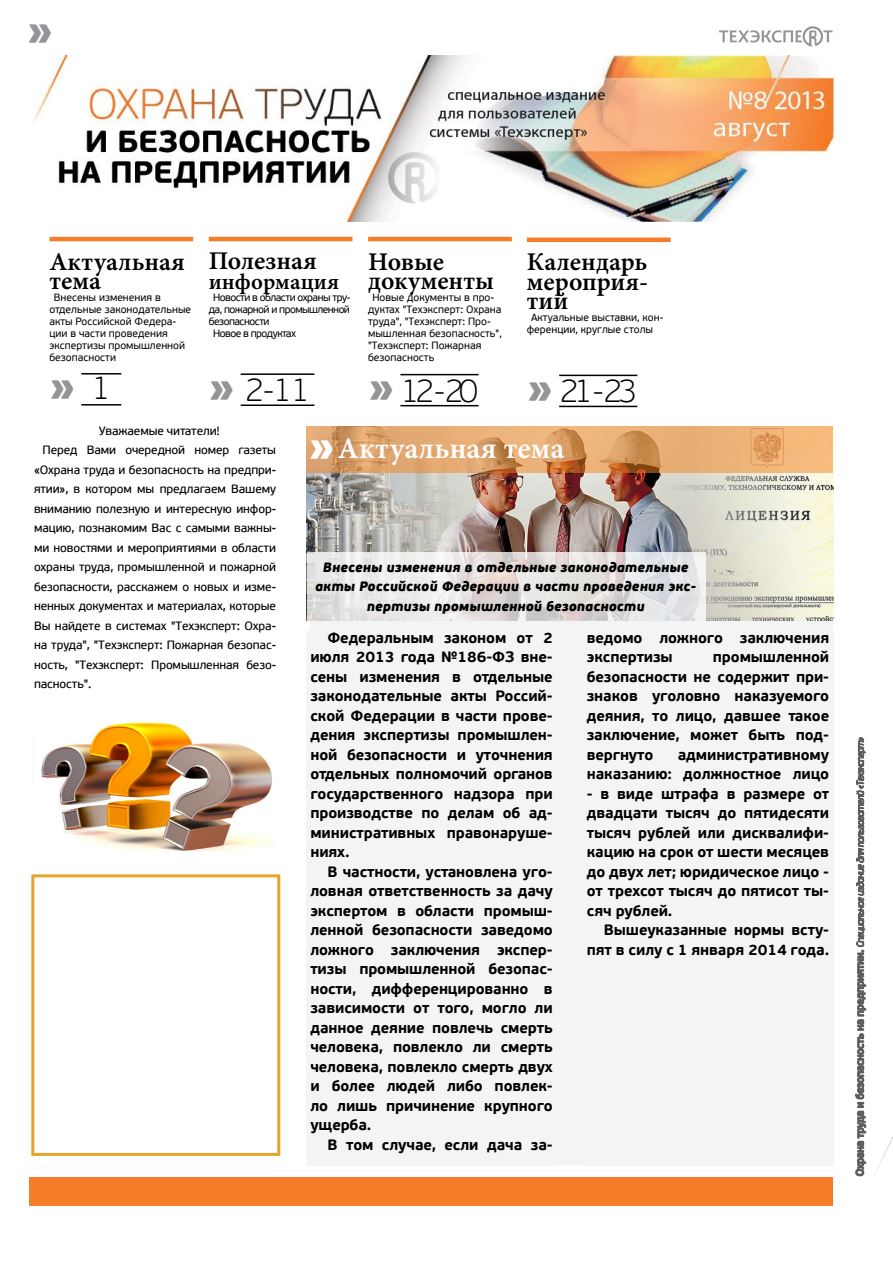
<style>
.page{position:relative;width:893px;height:1263px;background:#fff}
.page>*{position:absolute;margin:0;border:0;box-sizing:border-box;transform-origin:0 0}
.t1{font:900 40.5px "PF Beau Sans Pro";color:#939598}
.t2{font:100 33px "PF Beau Sans Pro";letter-spacing:-.13em;color:#000}
.t3{font:30px "Minion Pro Semibold Capt";color:#fff}
.t4{font:25.5px/19.5px "Minion Pro Semibold Capt";color:#000}
.t5{font:22.5px "Minion Pro Semibold Capt";color:#000}
.t6{font:700 15px/19.5px "PF Beau Sans Pro";letter-spacing:-.01em;color:#000;text-align:justify}
.t7{font:italic 900 13.5px/19.5px "PF Beau Sans Pro";color:#000;text-align:center}
.t8{font:12px "PF Beau Sans Pro Bbook";letter-spacing:-.01em;color:#000}
.t9{font:10.5px/12px "PF Beau Sans Pro";color:#000}
.t10{font:10.5px "PF Beau Sans Pro";letter-spacing:-.05em;color:#000}
.s1{font-weight:100;font-size:33px;color:#000}
.s2{font-weight:900;font-size:40.5px;color:#939598}
.s3{font-family:"PF Beau Sans Pro";font-weight:900;font-size:40.5px}
</style>
<div class="page">
<div style="left:310px;top:621px;width:522px;height:544px;background:#f3f4f4"></div>
<div style="left:29px;top:1177px;width:803px;height:29px;background:#f57d29"></div>
<img style="left:33px;top:56px;width:800px;height:165px">
<img style="left:306px;top:427px;width:527px;height:194px">
<svg style="left:306px;top:426px;width:526px;height:46px;background:#e0a56c"></svg>
<svg style="left:823px;top:735px;width:70px;height:471px"></svg>
<div style="left:306px;top:631px;width:251px;height:534px;background:#f3f4f4"></div>
<svg style="left:719px;top:26px;width:113px;height:21px"></svg>
<hr style="left:49px;top:237px;width:144px;height:4px;background:#f57d29">
<hr style="left:209px;top:237px;width:143px;height:4px;background:#f57d29">
<hr style="left:368px;top:237px;width:144px;height:4px;background:#f57d29">
<img style="left:32px;top:720px;width:241px;height:132px">
<div style="left:31px;top:874px;width:249px;height:282px;border:3px solid #e6a42c"></div>
<hr style="left:81px;top:373px;width:40px;height:1px;background:#000">
<hr style="left:81px;top:404px;width:40px;height:2px;background:#000">
<hr style="left:241px;top:373px;width:73px;height:2px;background:#000">
<hr style="left:241px;top:404px;width:73px;height:2px;background:#000">
<hr style="left:400px;top:374px;width:79px;height:1px;background:#000">
<hr style="left:400px;top:405px;width:79px;height:1px;background:#000">
<div style="left:583px;top:631px;width:250px;height:534px;background:#f3f4f4"></div>
<svg style="left:307px;top:553px;width:398px;height:68px;background:#e4e2e1"></svg>
<div style="left:527px;top:237px;width:144px;height:5px;background:#f57d29"></div>
<hr style="left:559px;top:375px;width:78px;height:1px;background:#000">
<hr style="left:559px;top:406px;width:78px;height:1px;background:#000">
<h1 class="t1" style="left:27px;top:3px;width:27px">»</h1>
<h3 class="t4" style="left:49px;top:251px;width:137px">Актуальная тема</h3>
<p class="t9" style="left:49px;top:292px;width:143px;text-indent:4px">Внесены изменения в отдельные законодательные акты Российской Федера&shy;ции в части проведения экспертизы промышленной безопасности</p>
<h1 class="t1" style="left:49px;top:360px;width:63px">» <span class="s1">1</span></h1>
<h3 class="t4" style="left:209px;top:251px;width:110px">Полезная</h3>
<h3 class="t5" style="left:209px;top:266px;width:132px">информация</h3>
<p class="t10" style="left:213px;top:291px;width:139px">Новости в области охраны тру-</p>
<p class="t10" style="left:209px;top:303px;width:143px">да, пожарной и промышленной</p>
<p class="t10" style="left:209px;top:315px;width:62px">безопасности</p>
<p class="t10" style="left:213px;top:327px;width:84px">Новое в продуктах</p>
<h2 class="t2" style="left:209px;top:371px;width:103px"><span class="s2">»</span> 2-11</h2>
<h3 class="t4" style="left:368px;top:251px;width:128px">Новые документы</h3>
<p class="t9" style="left:368px;top:292px;width:135px;text-indent:4px">Новые документы в про&shy;дуктах "Техэксперт: Охрана труда", "Техэксперт: Про&shy;мышленная безопасность", "Техэксперт: Пожарная безопасность</p>
<h2 class="t2" style="left:368px;top:371px;width:111px"><span class="s2">»</span> 12 -20</h2>
<h3 class="t4" style="left:527px;top:252px;width:123px;text-align:justify">Календарь мероприя&shy;тий</h3>
<p class="t9" style="left:527px;top:312px;width:138px;text-indent:4px">Актуальные выставки, кон&shy;ференции, круглые столы</p>
<h2 class="t2" style="left:527px;top:372px;width:111px"><span class="s2">»</span> 21 -23</h2>
<p class="t8" style="left:99px;top:424px;width:123px">Уважаемые читатели!</p>
<p class="t8" style="left:43px;top:443px;width:235px">Перед Вами очередной номер газеты</p>
<p class="t8" style="left:34px;top:463px;width:244px">«Охрана труда и безопасность на предпри-</p>
<p class="t8" style="left:34px;top:482px;width:244px">ятии», в котором мы предлагаем Вашему</p>
<p class="t8" style="left:34px;top:502px;width:244px">вниманию полезную и интересную инфор-</p>
<p class="t8" style="left:34px;top:521px;width:244px">мацию, познакомим Вас с самыми важны-</p>
<p class="t8" style="left:34px;top:541px;width:244px">ми новостями и мероприятиями в области</p>
<p class="t8" style="left:34px;top:560px;width:244px">охраны труда, промышленной и пожарной</p>
<p class="t8" style="left:34px;top:580px;width:244px">безопасности, расскажем о новых и изме-</p>
<p class="t8" style="left:34px;top:599px;width:244px">ненных документах и материалах, которые</p>
<p class="t8" style="left:34px;top:619px;width:244px">Вы найдете в системах "Техэксперт: Охра-</p>
<p class="t8" style="left:34px;top:638px;width:244px">на труда", "Техэксперт: Пожарная безопас-</p>
<p class="t8" style="left:34px;top:658px;width:244px">ность, "Техэксперт: Промышленная безо-</p>
<p class="t8" style="left:34px;top:677px;width:59px">пасность".</p>
<h3 class="t3" style="left:309px;top:428px;width:257px"><span class="s3">»</span>Актуальная тема</h3>
<p class="t7" style="left:315px;top:557px;width:383px">Внесены изменения в отдельные законодательные акты Российской Федерации в части проведения экс&shy;пертизы промышленной безопасности</p>
<p class="t6" style="left:310px;top:628px;width:244px;text-indent:17px">Федеральным законом от 2 июля 2013 года №186-ФЗ вне&shy;сены изменения в отдельные законодательные акты Россий&shy;ской Федерации в части прове&shy;дения экспертизы промышлен&shy;ной безопасности и уточнения отдельных полномочий органов государственного надзора при производстве по делам об ад&shy;министративных правонаруше&shy;ниях.</p>
<p class="t6" style="left:310px;top:862px;width:244px;text-indent:17px">В частности, установлена уго&shy;ловная ответственность за дачу экспертом в области промыш&shy;ленной безопасности заведомо ложного заключения экспер&shy;тизы промышленной безопас&shy;ности, дифференцированно в зависимости от того, могло ли данное деяние повлечь смерть человека, повлекло ли смерть человека, повлекло смерть двух и более людей либо повлек&shy;ло лишь причинение крупного ущерба.</p>
<p class="t6" style="left:327px;top:1135px;width:227px">В том случае, если дача за-</p>
<p class="t6" style="left:587px;top:628px;width:244px">ведомо ложного заключения экспертизы</p>
<p class="t6" style="left:587px;top:648px;width:244px;text-indent:126px">промышленной безопасности не содержит при&shy;знаков уголовно наказуемого деяния, то лицо, давшее такое заключение, может быть под&shy;вергнуто</p>
<p class="t6" style="left:587px;top:745px;width:244px;text-align:right">административному<br>наказанию: должностное лицо</p>
<p class="t6" style="left:587px;top:784px;width:244px">- в виде штрафа в размере от двадцати тысяч до пятидесяти тысяч рублей или дисквалифи&shy;кацию на срок от шести месяцев до двух лет; юридическое лицо - от трехсот тысяч до пятисот ты&shy;сяч рублей.</p>
<p class="t6" style="left:587px;top:921px;width:244px;text-align:right">Вышеуказанные нормы всту&shy;пят в силу с 1 января 2014 года.</p>
</div>
